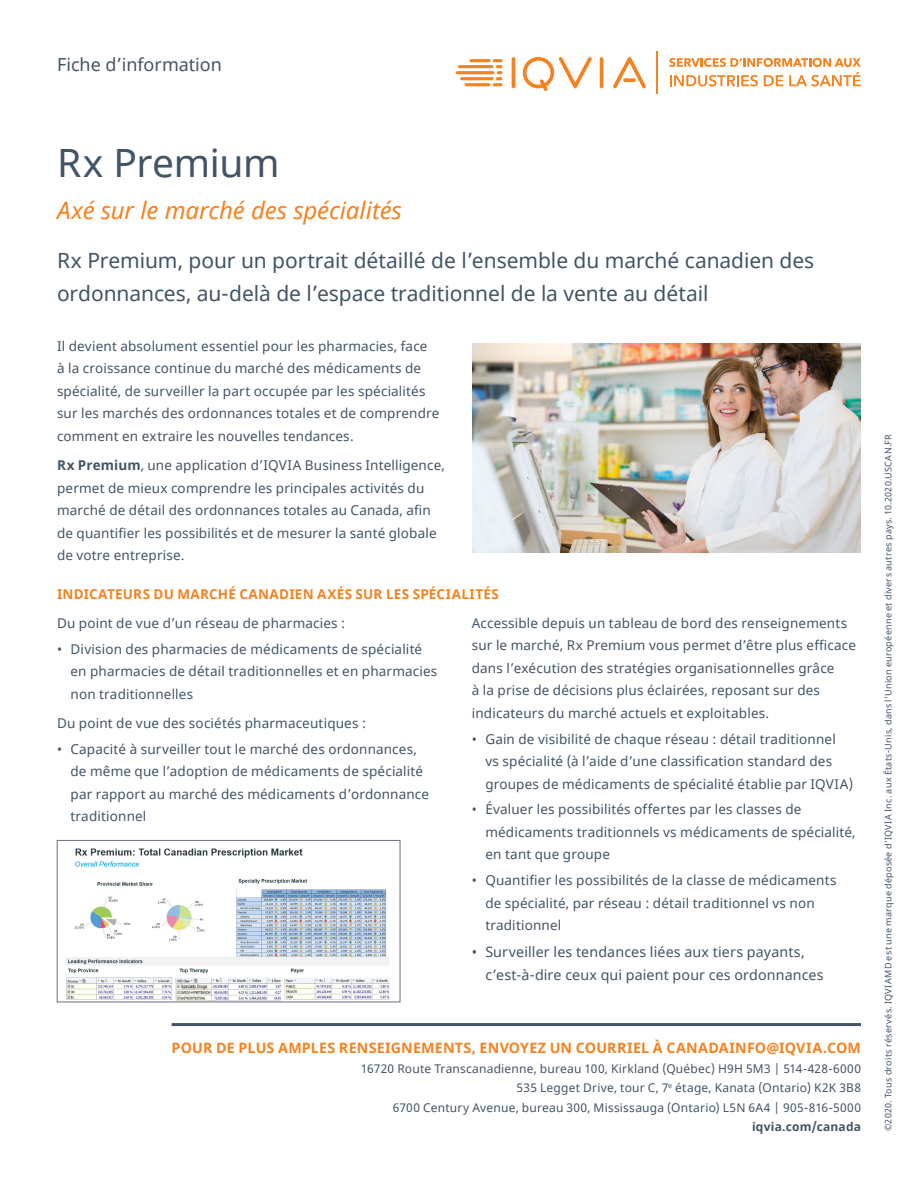
<style>
.page{position:relative;width:918px;height:1188px;background:#fff}
.page>*{position:absolute;margin:0;border:0;box-sizing:border-box;transform-origin:0 0}
.t1{font:39px "Noto Sans";letter-spacing:-.01em;color:#425465}
.Title_subhead{font:italic 24px "Noto Sans";letter-spacing:-.005em;color:#f58220}
.Intro{font:21px/33px "Noto Sans";letter-spacing:-.005em;color:#425465}
.Descriptor_label{font:18px "Noto Sans";color:#425465}
.t2{font:14.25px/23.2px "Noto Sans";letter-spacing:.01em;color:#425465}
.Contact_us{font:700 14.25px "Noto Sans";letter-spacing:.015em;color:#f58220}
.Body_copy_-_Space{font:13.5px/22.5px "Noto Sans";letter-spacing:.01em;color:#425465}
.Subheading{font:700 13.5px "Noto Sans";letter-spacing:.02em;color:#f58220}
.Contact_body_copy_al{font:12px "Noto Sans";letter-spacing:.02em;color:#425465}
.Contact_body_copy{font:12px "Noto Sans";letter-spacing:.015em;color:#425465}
.Contact_body_copy-2{font:700 12px "Noto Sans";letter-spacing:.015em;color:#425465}
.Copyright{font:9px "Noto Sans";letter-spacing:.03em;color:#425465}
.s1{font-weight:700}
</style>
<div class="page">
<img style="left:472px;top:343px;width:389px;height:210px">
<hr style="left:172px;top:1023px;width:689px;height:3px;background:#425465">
<img style="left:66px;top:848px;width:324px;height:152px">
<div style="left:57px;top:840px;width:343px;height:162px;border:1px solid #686f7e"></div>
<hr style="left:512px;top:57px;width:3px;height:31px;background:#f58220;border-radius:2px">
<hr style="left:600px;top:57px;width:3px;height:31px;background:#f58220;border-radius:2px">
<svg style="left:522px;top:57px;width:70px;height:34px"></svg>
<svg style="left:613px;top:57px;width:33px;height:32px"></svg>
<hr style="left:465px;top:83px;width:25px;height:3px;background:#f58220;border-radius:2px">
<svg style="left:493px;top:59px;width:9px;height:27px"></svg>
<hr style="left:460px;top:77px;width:34px;height:3px;background:#f58220;border-radius:2px">
<hr style="left:456px;top:71px;width:38px;height:3px;background:#f58220;border-radius:2px">
<hr style="left:458px;top:65px;width:36px;height:3px;background:#f58220;border-radius:2px">
<hr style="left:469px;top:59px;width:22px;height:3px;background:#f58220;border-radius:2px">
<hr style="left:657px;top:51px;width:1px;height:42px;background:#f58220">
<svg style="left:669px;top:58px;width:192px;height:29px"></svg>
<p class="Descriptor_label" style="left:57px;top:52px;width:166px">Fiche d’information</p>
<p class="t1" style="left:57px;top:137px;width:224px">Rx Premium</p>
<p class="Title_subhead" style="left:57px;top:193px;width:346px">Axé sur le marché des spécialités</p>
<p class="Intro" style="left:57px;top:245px;width:759px">Rx Premium, pour un portrait détaillé de l’ensemble du marché canadien des ordonnances, au-delà de l’espace traditionnel de la vente au détail</p>
<p class="Body_copy_-_Space" style="left:57px;top:335px;width:384px">Il devient absolument essentiel pour les pharmacies, face<br>à la croissance continue du marché des médicaments de spécialité, de surveiller la part occupée par les spécialités sur les marchés des ordonnances totales et de comprendre comment en extraire les nouvelles tendances.</p>
<p class="Body_copy_-_Space" style="left:57px;top:454px;width:389px"><span class="s1">Rx Premium</span>, une application d’IQVIA Business Intelligence, permet de mieux comprendre les principales activités du marché de détail des ordonnances totales au Canada, afin de quantifier les possibilités et de mesurer la santé globale de votre entreprise.</p>
<p class="Subheading" style="left:57px;top:584px;width:443px">INDICATEURS DU MARCHÉ CANADIEN AXÉS SUR LES SPÉCIALITÉS</p>
<p class="Body_copy_-_Space" style="left:57px;top:612px;width:290px">Du point de vue d’un réseau de pharmacies :</p>
<p class="Body_copy_-_Space" style="left:71px;top:638px;width:368px;text-indent:-14px">• Division des pharmacies de médicaments de spécialité en pharmacies de détail traditionnelles et en pharmacies non traditionnelles</p>
<p class="Body_copy_-_Space" style="left:57px;top:712px;width:311px">Du point de vue des sociétés pharmaceutiques :</p>
<p class="Body_copy_-_Space" style="left:71px;top:738px;width:360px;text-indent:-14px">• Capacité à surveiller tout le marché des ordonnances, de même que l’adoption de médicaments de spécialité par rapport au marché des médicaments d’ordonnance traditionnel</p>
<p class="Body_copy_-_Space" style="left:472px;top:612px;width:386px">Accessible depuis un tableau de bord des renseignements sur le marché, Rx Premium vous permet d’être plus efficace dans l’exécution des stratégies organisationnelles grâce<br>à la prise de décisions plus éclairées, reposant sur des indicateurs du marché actuels et exploitables.</p>
<p class="Body_copy_-_Space" style="left:485px;top:728px;width:369px;text-indent:-14px">• Gain de visibilité de chaque réseau : détail traditionnel<br>vs spécialité (à l’aide d’une classification standard des groupes de médicaments de spécialité établie par IQVIA)</p>
<p class="Body_copy_-_Space" style="left:485px;top:799px;width:372px;text-indent:-14px">• Évaluer les possibilités offertes par les classes de médicaments traditionnels vs médicaments de spécialité, en tant que groupe</p>
<p class="Body_copy_-_Space" style="left:485px;top:870px;width:353px;text-indent:-14px">• Quantifier les possibilités de la classe de médicaments de spécialité, par réseau : détail traditionnel vs non traditionnel</p>
<p class="t2" style="left:485px;top:940px;width:340px;text-indent:-14px">• Surveiller les tendances liées aux tiers payants, c’est-à-dire ceux qui paient pour ces ordonnances</p>
<p class="Contact_us" style="left:172px;top:1038px;width:691px">POUR DE PLUS AMPLES RENSEIGNEMENTS, ENVOYEZ UN COURRIEL À CANADAINFO@IQVIA.COM</p>
<p class="Contact_body_copy_al" style="left:361px;top:1060px;width:502px">16720 Route Transcanadienne, bureau 100, Kirkland (Québec) H9H 5M3 | 514-428-6000</p>
<p class="Contact_body_copy_al" style="left:517px;top:1080px;width:346px">535 Legget Drive, tour C, 7<sup>e</sup> étage, Kanata (Ontario) K2K 3B8</p>
<p class="Contact_body_copy" style="left:393px;top:1099px;width:470px">6700 Century Avenue, bureau 300, Mississauga (Ontario) L5N 6A4 | 905-816-5000</p>
<p class="Contact_body_copy-2" style="left:752px;top:1118px;width:110px">iqvia.com/canada</p>
<p class="Copyright" style="left:882px;top:1131px;width:699px;rotate:-90deg">©2020. Tous droits réservés. IQVIAMD est une marque déposée d’IQVIA Inc. aux États-Unis, dans l’Union européenne et divers autres pays. 10.2020.USCAN.FR</p>
</div>
